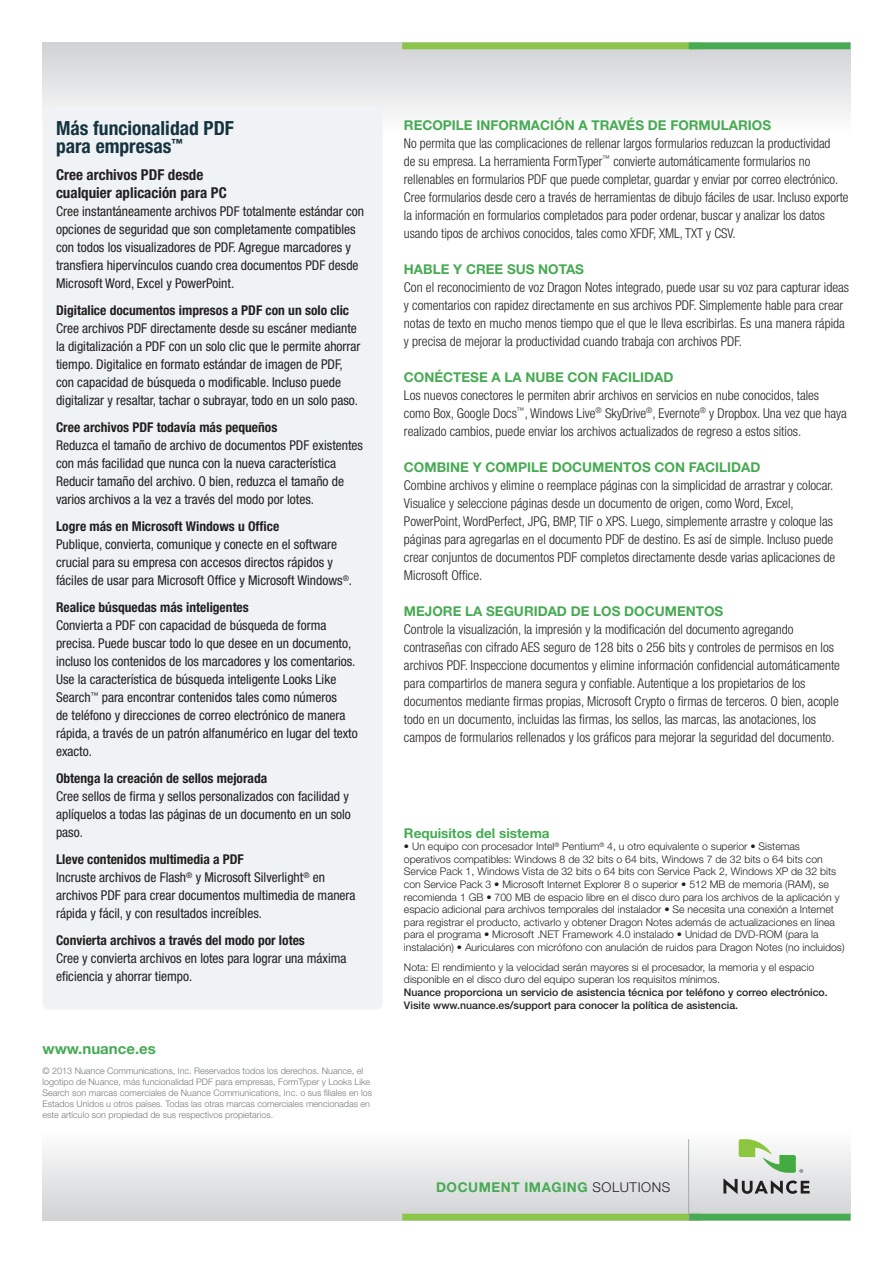
<style>
.page{position:relative;width:893px;height:1263px;background:#fff}
.page>*{position:absolute;margin:0;border:0;box-sizing:border-box;transform-origin:0 0}
.t1{font:700 condensed 19.5px/18px "Helvetica Neue LT";color:#15333f}
.t2{font:700 condensed 15px/18px "Helvetica Neue LT";color:#231f20}
.t3{font:700 15px "Helvetica Neue LT";color:#46ab52}
.t4{font:300 condensed 13.5px/18px "Helvetica Neue LT Pro";color:#231f20}
.t5{font:condensed 13.5px/18px "Helvetica Neue LT";color:#231f20}
.t6{font:700 condensed 13.5px "Helvetica Neue LT";color:#231f20}
.t7{font:700 13.5px "Helvetica Neue LT";color:#46ab52}
.t8{font:700 13.5px "Helvetica Neue LT";letter-spacing:.04em;color:#46ab52}
.t9{font:300 10.5px/12.6px "Helvetica Neue LT";color:#231f20}
.t10{font:500 10.5px/12.6px "Helvetica Neue LT";color:#231f20}
.t11{font:300 9px/10.8px "Helvetica Neue LT";color:#76787b}
.s1{font-weight:700}
.s2{font-weight:300;color:#231f20}
</style>
<div class="page">
<div style="left:43px;top:1129px;width:807px;height:91px;background:linear-gradient(to bottom,#fff,#cfd1d2)"></div>
<div style="left:402px;top:1214px;width:299px;height:6px;background:#8bc549"></div>
<div style="left:689px;top:1214px;width:161px;height:6px;background:#46ab52"></div>
<hr style="left:688px;top:1139px;width:1px;height:81px;background:#a8a9ad">
<svg style="left:723px;top:1139px;width:87px;height:55px"></svg>
<div style="left:43px;top:43px;width:807px;height:91px;background:linear-gradient(to bottom,#cfd1d2,#fefeff)"></div>
<div style="left:402px;top:43px;width:299px;height:6px;background:#8bc549"></div>
<div style="left:689px;top:43px;width:161px;height:6px;background:#46ab52"></div>
<div style="left:43px;top:106px;width:340px;height:903px;background:#f0f3f5;border-radius:7px"></div>
<h1 class="t1" style="left:56px;top:119px;width:179px">Más funcionalidad PDF para empresas<sup>™</sup></h1>
<p class="t2" style="left:56px;top:165px;width:172px">Cree archivos PDF desde cualquier aplicación para PC</p>
<p class="t5" style="left:56px;top:202px;width:310px">Cree instantáneamente archivos PDF totalmente estándar con opciones de seguridad que son completamente compatibles con todos los visualizadores de PDF. Agregue marcadores y transfiera hipervínculos cuando crea documentos PDF desde Microsoft Word, Excel y PowerPoint.</p>
<p class="t6" style="left:56px;top:302px;width:295px">Digitalice documentos impresos a PDF con un solo clic</p>
<p class="t5" style="left:56px;top:319px;width:306px">Cree archivos PDF directamente desde su escáner mediante la digitalización a PDF con un solo clic que le permite ahorrar tiempo. Digitalice en formato estándar de imagen de PDF, con capacidad de búsqueda o modificable. Incluso puede digitalizar y resaltar, tachar o subrayar, todo en un solo paso.</p>
<p class="t6" style="left:56px;top:419px;width:223px">Cree archivos PDF todavía más pequeños</p>
<p class="t5" style="left:56px;top:436px;width:309px">Reduzca el tamaño de archivo de documentos PDF existentes con más facilidad que nunca con la nueva característica Reducir tamaño del archivo. O bien, reduzca el tamaño de varios archivos a la vez a través del modo por lotes.</p>
<p class="t6" style="left:56px;top:518px;width:225px">Logre más en Microsoft Windows u Office</p>
<p class="t5" style="left:56px;top:535px;width:298px">Publique, convierta, comunique y conecte en el software crucial para su empresa con accesos directos rápidos y fáciles de usar para Microsoft Office y Microsoft Windows<sup>®</sup>.</p>
<p class="t6" style="left:56px;top:599px;width:194px">Realice búsquedas más inteligentes</p>
<p class="t5" style="left:56px;top:616px;width:303px">Convierta a PDF con capacidad de búsqueda de forma precisa. Puede buscar todo lo que desee en un documento, incluso los contenidos de los marcadores y los comentarios.<br>Use la característica de búsqueda inteligente Looks Like Search<sup>™</sup> para encontrar contenidos tales como números<br>de teléfono y direcciones de correo electrónico de manera rápida, a través de un patrón alfanumérico en lugar del texto exacto.</p>
<p class="t6" style="left:56px;top:770px;width:213px">Obtenga la creación de sellos mejorada</p>
<p class="t5" style="left:56px;top:787px;width:296px">Cree sellos de firma y sellos personalizados con facilidad y aplíquelos a todas las páginas de un documento en un solo paso.</p>
<p class="t5" style="left:56px;top:850px;width:301px"><span class="s1">Lleve contenidos multimedia a PDF<br></span>Incruste archivos de Flash<sup>®</sup> y Microsoft Silverlight<sup>®</sup> en archivos PDF para crear documentos multimedia de manera rápida y fácil, y con resultados increíbles.</p>
<p class="t6" style="left:56px;top:932px;width:250px">Convierta archivos a través del modo por lotes</p>
<p class="t5" style="left:56px;top:949px;width:292px">Cree y convierta archivos en lotes para lograr una máxima eficiencia y ahorrar tiempo.</p>
<p class="t3" style="left:43px;top:1039px;width:115px">www.nuance.es</p>
<p class="t11" style="left:43px;top:1065px;width:331px">© 2013 Nuance Communications, Inc. Reservados todos los derechos. Nuance, el logotipo de Nuance, más funcionalidad PDF para empresas, FormTyper y Looks Like Search son marcas comerciales de Nuance Communications, Inc. o sus filiales en los Estados Unidos u otros países. Todas las otras marcas comerciales mencionadas en este artículo son propiedad de sus respectivos propietarios.</p>
<p class="t7" style="left:404px;top:116px;width:21px">RECO</p>
<p class="t7" style="left:443px;top:116px;width:87px">PILE INFORMAC</p>
<p class="t7" style="left:550px;top:116px;width:222px">IÓN A TRAVÉS DE FORMULARIOS</p>
<p class="t4" style="left:404px;top:134px;width:446px">No permita que las complicaciones de rellenar largos formularios reduzcan la productividad<br>de su empresa. La herramienta FormTyper<sup>™</sup> convierte automáticamente formularios no rellenables en formularios PDF que puede completar, guardar y enviar por correo electrónico.<br>Cree formularios desde cero a través de herramientas de dibujo fáciles de usar. Incluso exporte la información en formularios completados para poder ordenar, buscar y analizar los datos usando tipos de archivos conocidos, tales como XFDF, XML, TXT y CSV.</p>
<p class="t7" style="left:404px;top:260px;width:145px">HABLE Y CREE SUS NOTA</p>
<p class="t7" style="left:575px;top:260px;width:10px">S</p>
<p class="t4" style="left:404px;top:278px;width:447px">Con el reconocimiento de voz Dragon Notes integrado, puede usar su voz para capturar ideas y comentarios con rapidez directamente en sus archivos PDF. Simplemente hable para crear notas de texto en mucho menos tiempo que el que le lleva escribirlas. Es una manera rápida y precisa de mejorar la productividad cuando trabaja con archivos PDF.</p>
<p class="t7" style="left:404px;top:368px;width:11px">CON</p>
<p class="t7" style="left:434px;top:368px;width:19px">ÉCTE</p>
<p class="t7" style="left:470px;top:368px;width:108px">SEA LANUBECON</p>
<p class="t7" style="left:602px;top:368px;width:73px">FACILIDAD</p>
<p class="t4" style="left:404px;top:386px;width:445px">Los nuevos conectores le permiten abrir archivos en servicios en nube conocidos, tales como Box, Google Docs<sup>™</sup>, Windows Live<sup>®</sup> SkyDrive<sup>®</sup>, Evernote<sup>®</sup> y Dropbox. Una vez que haya realizado cambios, puede enviar los archivos actualizados de regreso a estos sitios.</p>
<p class="t7" style="left:404px;top:458px;width:12px">COM</p>
<p class="t7" style="left:437px;top:458px;width:61px">BINE Y COM</p>
<p class="t7" style="left:518px;top:458px;width:55px">PILE DOCUMENTO</p>
<p class="t7" style="left:642px;top:458px;width:24px">S CON</p>
<p class="t7" style="left:689px;top:458px;width:73px">FACILIDAD</p>
<p class="t4" style="left:404px;top:476px;width:433px">Combine archivos y elimine o reemplace páginas con la simplicidad de arrastrar y colocar.<br>Visualice y seleccione páginas desde un documento de origen, como Word, Excel, PowerPoint, WordPerfect, JPG, BMP, TIF o XPS. Luego, simplemente arrastre y coloque las páginas para agregarlas en el documento PDF de destino. Es así de simple. Incluso puede crear conjuntos de documentos PDF completos directamente desde varias aplicaciones de Microsoft Office.</p>
<p class="t7" style="left:404px;top:602px;width:102px">MEJORE LA SEGU</p>
<p class="t7" style="left:524px;top:602px;width:122px">RIDAD DE LOS DOCUMENTO</p>
<p class="t7" style="left:714px;top:602px;width:10px">S</p>
<p class="t4" style="left:404px;top:620px;width:438px">Controle la visualización, la impresión y la modificación del documento agregando contraseñas con cifrado AES seguro de 128 bits o 256 bits y controles de permisos en los archivos PDF. Inspeccione documentos y elimine información confidencial automáticamente para compartirlos de manera segura y confiable. Autentique a los propietarios de los documentos mediante firmas propias, Microsoft Crypto o firmas de terceros. O bien, acople todo en un documento, incluidas las firmas, los sellos, las marcas, las anotaciones, los campos de formularios rellenados y los gráficos para mejorar la seguridad del documento.</p>
<p class="t7" style="left:404px;top:824px;width:147px">Requisitos del sistema</p>
<p class="t9" style="left:404px;top:840px;width:442px">• Un equipo con procesador Intel<sup>®</sup> Pentium<sup>®</sup> 4, u otro equivalente o superior • Sistemas operativos compatibles: Windows 8 de 32 bits o 64 bits, Windows 7 de 32 bits o 64 bits con Service Pack 1, Windows Vista de 32 bits o 64 bits con Service Pack 2, Windows XP de 32 bits con Service Pack 3 • Microsoft Internet Explorer 8 o superior • 512 MB de memoria (RAM), se recomienda 1 GB • 700 MB de espacio libre en el disco duro para los archivos de la aplicación y espacio adicional para archivos temporales del instalador • Se necesita una conexión a Internet para registrar el producto, activarlo y obtener Dragon Notes además de actualizaciones en línea para el programa • Microsoft .NET Framework 4.0 instalado • Unidad de DVD-ROM (para la instalación) • Auriculares con micrófono con anulación de ruidos para Dragon Notes (no incluidos)</p>
<p class="t9" style="left:404px;top:960px;width:412px">Nota: El rendimiento y la velocidad serán mayores si el procesador, la memoria y el espacio disponible en el disco duro del equipo superan los requisitos mínimos.</p>
<p class="t10" style="left:404px;top:986px;width:425px">Nuance proporciona un servicio de asistencia técnica por teléfono y correo electrónico.<br>Visite www.nuance.es/support para conocer la política de asistencia.</p>
<p class="t8" style="left:436px;top:1179px;width:226px">Document Imaging <span class="s2">Solutions</span></p>
</div>
